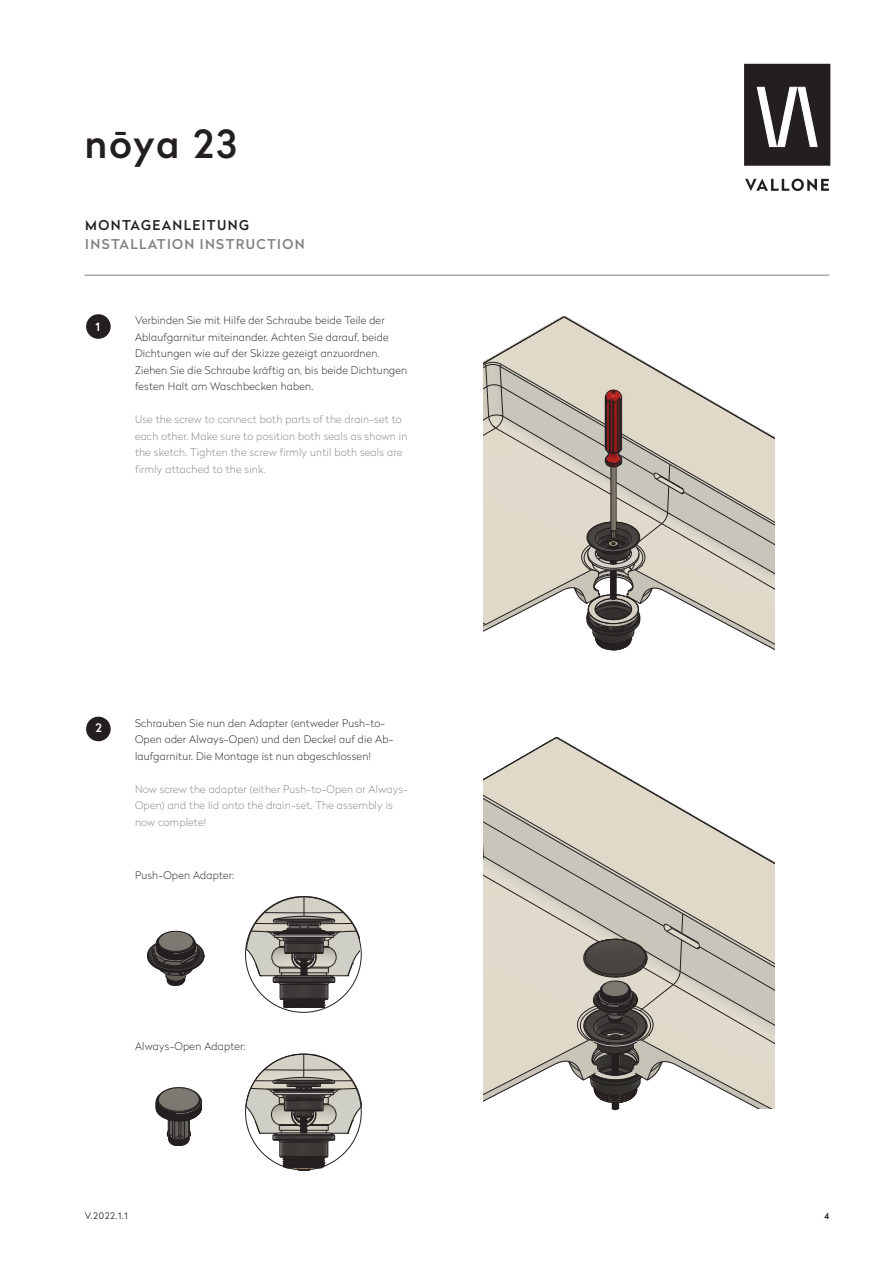
<style>
.page{position:relative;width:893px;height:1263px;background:#fff}
.page>*{position:absolute;margin:0;border:0;box-sizing:border-box;transform-origin:0 0}
.t1{font:500 38.55px "Radikal";letter-spacing:.05em;color:#231f20}
.t2{font:500 13.5px "Radikal";letter-spacing:.1em;color:#808285}
.t3{font:500 13.5px "Radikal";letter-spacing:.1em;color:#231f20}
.t4{font:500 11.85px "Radikal";color:#fff}
.Fließtext_DE{font:100 10.5px/16.5px "Radikal";letter-spacing:.02em;color:#231f20}
.Fließtext_EN{font:100 10.5px/16.5px "Radikal";letter-spacing:.02em;color:#808285}
.t5{font:300 9px "Radikal";color:#231f20}
.t6{font:500 9px "Radikal";color:#231f20}
</style>
<div class="page">
<svg style="left:745px;top:179px;width:84px;height:12px"></svg>
<div style="left:745px;top:65px;width:84px;height:99px;background:#231f20"></div>
<div style="left:744px;top:64px;width:86px;height:102px;border:3px solid #231f20"></div>
<svg style="left:757px;top:87px;width:61px;height:60px"></svg>
<hr style="left:84px;top:275px;width:745px;height:1px;background:#808285">
<svg style="left:246px;top:896px;width:113px;height:112px"></svg>
<svg style="left:147px;top:930px;width:58px;height:56px"></svg>
<svg style="left:483px;top:737px;width:291px;height:374px"></svg>
<svg style="left:484px;top:316px;width:290px;height:335px"></svg>
<div style="left:87px;top:315px;width:23px;height:23px;background:#231f20;border-radius:50%"></div>
<div style="left:86px;top:314px;width:25px;height:25px;border:1px solid #231f20;border-radius:50%"></div>
<div style="left:87px;top:717px;width:23px;height:23px;background:#231f20;border-radius:50%"></div>
<div style="left:86px;top:717px;width:25px;height:24px;border:1px solid #231f20;border-radius:50%"></div>
<svg style="left:245px;top:1053px;width:117px;height:118px"></svg>
<svg style="left:155px;top:1087px;width:47px;height:59px"></svg>
<h1 class="t1" style="left:84px;top:116px;width:153px">nōya 23</h1>
<p class="t3" style="left:85px;top:215px;width:165px">MONTAGEANLEITUNG</p>
<p class="t2" style="left:85px;top:235px;width:221px">INSTALLATION INSTRUCTION</p>
<p class="t4" style="left:95px;top:318px;width:6px">1</p>
<p class="Fließtext_DE" style="left:135px;top:312px;width:251px">Verbinden Sie mit Hilfe der Schraube beide Teile der</p>
<p class="Fließtext_DE" style="left:135px;top:328px;width:274px">Ablaufgarnitur miteinander. Achten Sie darauf, beide Dichtungen wie auf der Skizze gezeigt anzuordnen.<br>Ziehen Sie die Schraube kräftig an, bis beide Dichtungen festen Halt am Waschbecken haben.</p>
<p class="Fließtext_EN" style="left:135px;top:411px;width:274px">Use the screw to connect both parts of the drain-set to each other. Make sure to position both seals as shown in the sketch. Tighten the screw firmly until both seals are firmly attached to the sink.</p>
<p class="t4" style="left:96px;top:720px;width:8px">2</p>
<p class="Fließtext_DE" style="left:135px;top:714px;width:260px">Schrauben Sie nun den Adapter (entweder Push-to-<br>Open oder Always-Open) und den Deckel auf die Ab&shy;laufgarnitur. Die Montage ist nun abgeschlossen!</p>
<p class="Fließtext_EN" style="left:135px;top:780px;width:274px">Now screw the adapter (either Push-to-Open or Always-<br>Open) and the lid onto the drain-set. The assembly is now complete!</p>
<p class="Fließtext_DE" style="left:135px;top:867px;width:101px">Push-Open Adapter:</p>
<p class="Fließtext_DE" style="left:135px;top:1038px;width:112px">Always-Open Adapter:</p>
<p class="t5" style="left:85px;top:1209px;width:45px">V.2022.1.1</p>
<p class="t6" style="left:824px;top:1209px;width:7px">4</p>
</div>
